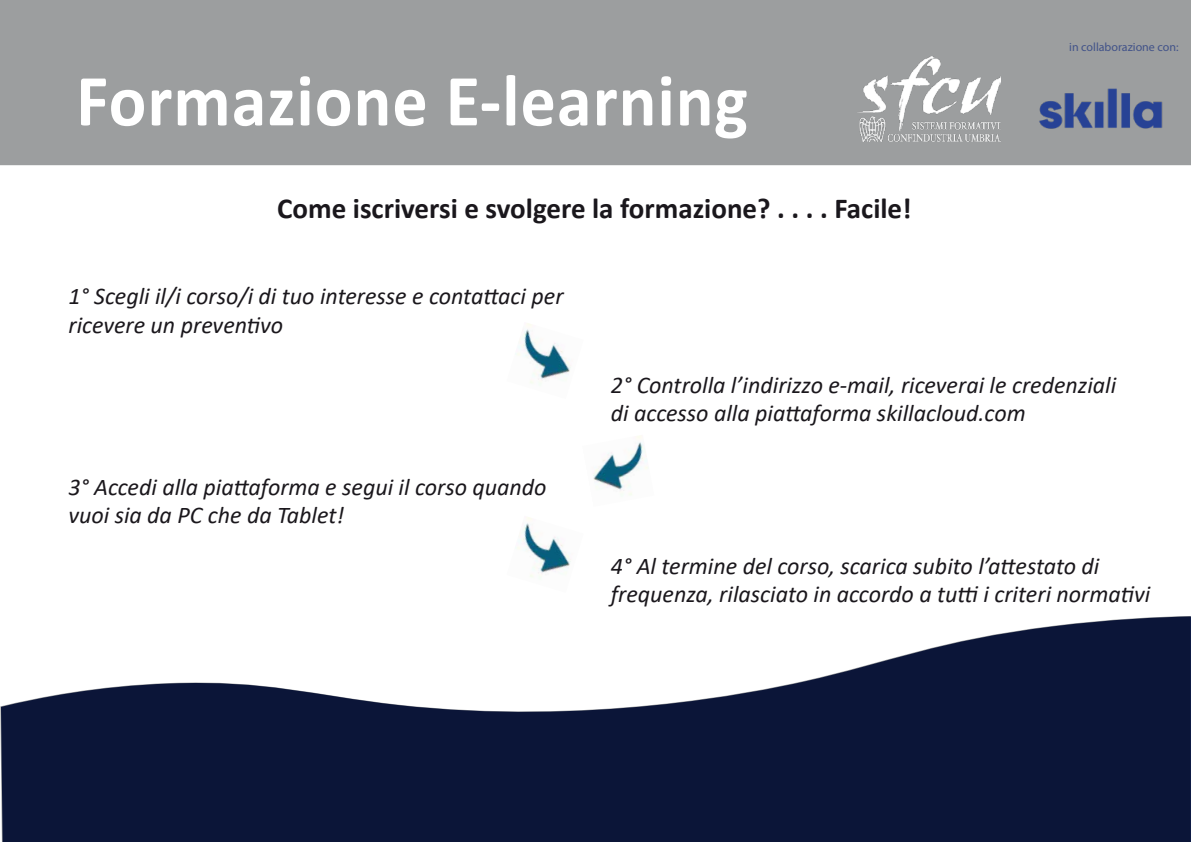
<style>
.page{position:relative;width:1191px;height:842px;background:#fff}
.page>*{position:absolute;margin:0;border:0;box-sizing:border-box;transform-origin:0 0}
.t1{font:700 74px "Calibri";letter-spacing:.015em;color:#fff;scale:.95 1}
.t2{font:700 29px "Calibri";color:#1a171c}
.t3{font:italic 24px/28.8px "Calibri";color:#1a171c}
.t4{font:12px "Myriad Pro";color:#425389}
</style>
<div class="page">
<div style="left:0;top:0;width:1190px;height:164px;background:#9c9e9f"></div>
<svg style="left:1px;top:616px;width:1190px;height:226px;fill:#0b1538"></svg>
<img style="left:515px;top:323px;width:56px;height:61px">
<img style="left:593px;top:435px;width:55px;height:60px">
<img style="left:515px;top:517px;width:56px;height:60px">
<img style="left:857px;top:57px;width:143px;height:84px">
<img style="left:1039px;top:88px;width:124px;height:41px">
<h1 class="t1" style="left:76px;top:48px;width:708px">Formazione E-learning</h1>
<p class="t2" style="left:277px;top:188px;width:636px">Come iscriversi e svolgere la formazione? . . . . Facile!</p>
<p class="t3" style="left:68px;top:280px;width:496px">1° Scegli il/i corso/i di tuo interesse e contattaci per ricevere un preventivo</p>
<p class="t4" style="left:1069px;top:39px;width:111px">in collaborazione con:</p>
<p class="t3" style="left:68px;top:471px;width:479px">3° Accedi alla piattaforma e segui il corso quando vuoi sia da PC che da Tablet!</p>
<p class="t3" style="left:611px;top:369px;width:507px">2° Controlla l’indirizzo e-mail, riceverai le credenziali di accesso alla piattaforma skillacloud.com</p>
<p class="t3" style="left:611px;top:550px;width:541px">4° Al termine del corso, scarica subito l’attestato di frequenza, rilasciato in accordo a tutti i criteri normativi</p>
</div>
